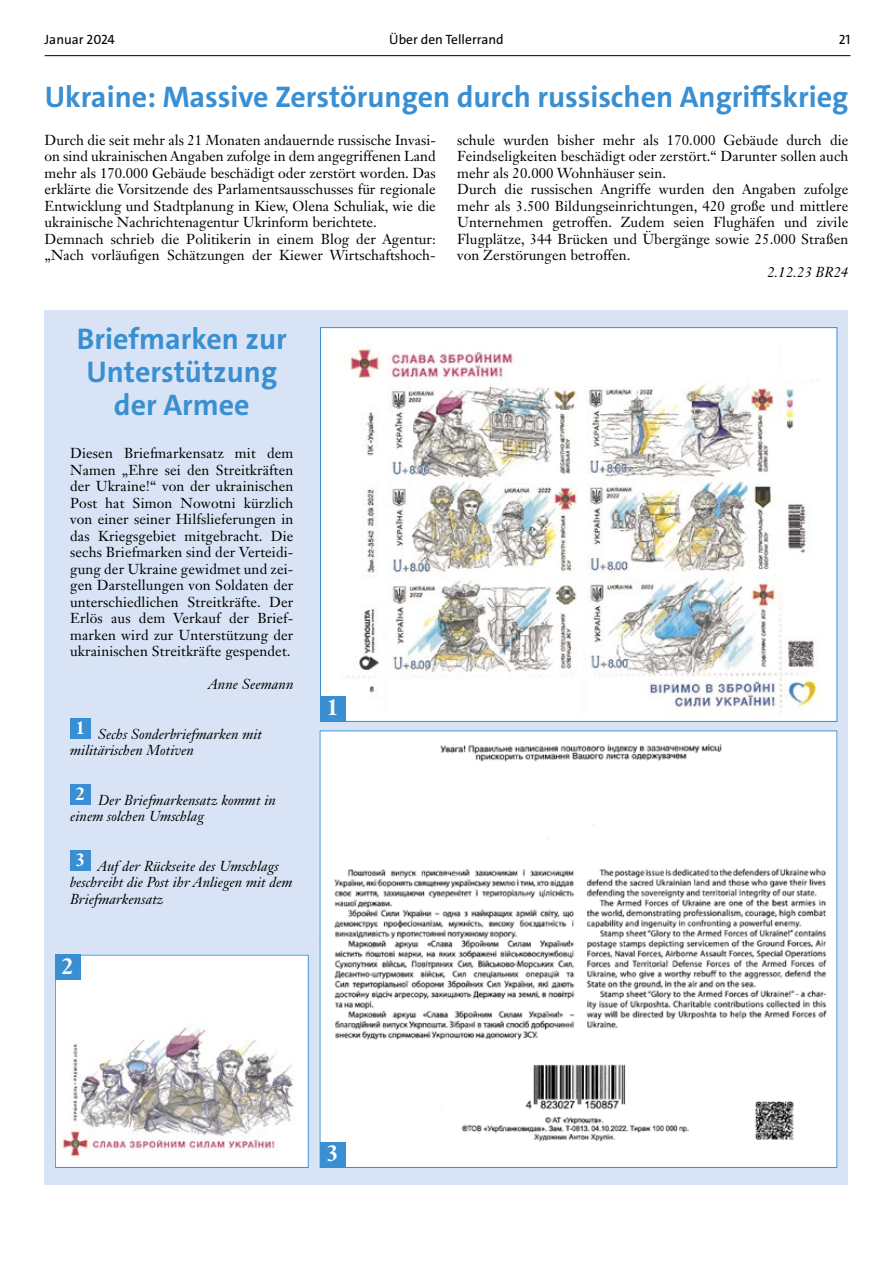
<style>
.page{position:relative;width:893px;height:1263px;background:#fff}
.page>*{position:absolute;margin:0;border:0;box-sizing:border-box;transform-origin:0 0}
.t1{font:700 30px/33px "The Sans";color:#398fd1;text-align:center}
.t2{font:700 22.5px "Janson Text LT Std";color:#fff}
.t3{font:14.25px/16.5px "Janson Text LT Std";letter-spacing:.005em;color:#000}
.t4{font:italic 14.25px/16.5px "Janson Text LT Std";letter-spacing:.005em;color:#000}
.t5{font:13.5px "The Sans";color:#000}
</style>
<div class="page">
<hr style="left:45px;top:55px;width:805px;height:1px;background:#000">
<div style="left:45px;top:310px;width:803px;height:874px;background:#d8e4f5"></div>
<div style="left:320px;top:328px;width:517px;height:393px;background:#fff"></div>
<img style="left:347px;top:347px;width:472px;height:367px">
<img style="left:57px;top:957px;width:250px;height:209px">
<div style="left:55px;top:955px;width:254px;height:213px;border:1px solid #398fd1"></div>
<img style="left:322px;top:732px;width:513px;height:434px">
<div style="left:70px;top:718px;width:21px;height:21px;background:#398fd1"></div>
<div style="left:70px;top:784px;width:21px;height:21px;background:#398fd1"></div>
<div style="left:70px;top:850px;width:21px;height:21px;background:#398fd1"></div>
<div style="left:320px;top:696px;width:26px;height:26px;background:#398fd1"></div>
<div style="left:320px;top:1142px;width:26px;height:26px;background:#398fd1"></div>
<div style="left:55px;top:955px;width:25px;height:25px;background:#398fd1"></div>
<p class="t5" style="left:45px;top:31px;width:72px">Januar 2024</p>
<p class="t5" style="left:389px;top:31px;width:116px">Über den Tellerrand</p>
<p class="t5" style="left:839px;top:31px;width:13px">21</p>
<h1 class="t1" style="left:45px;top:81px;width:805px">Ukraine: Massive Zerstörungen durch russischen Angriffskrieg</h1>
<p class="t3" style="left:457px;top:131px;width:393px">schule wurden bisher mehr als 170.000 Gebäude durch die Feindseligkeiten beschädigt oder zerstört.“ Darunter sollen auch mehr als 20.000 Wohnhäuser sein.<br>Durch die russischen Angriffe wurden den Angaben zufolge mehr als 3.500 Bildungseinrichtungen, 420 große und mittlere Unternehmen getroffen. Zudem seien Flughäfen und zivile Flugplätze, 344 Brücken und Übergänge sowie 25.000 Straßen von Zerstörungen betroffen.</p>
<p class="t4" style="left:767px;top:264px;width:83px">2.12.23 BR24</p>
<p class="t3" style="left:45px;top:131px;width:393px">Durch die seit mehr als 21 Monaten andauernde russische Invasi&shy;on sind ukrainischen Angaben zufolge in dem angegriffenen Land mehr als 170.000 Gebäude beschädigt oder zerstört worden. Das erklärte die Vorsitzende des Parlamentsausschusses für regionale Entwicklung und Stadtplanung in Kiew, Olena Schuliak, wie die ukrainische Nachrichtenagentur Ukrinform berichtete.<br>Demnach schrieb die Politikerin in einem Blog der Agentur: „Nach vorläufigen Schätzungen der Kiewer Wirtschaftshoch-</p>
<h1 class="t1" style="left:77px;top:323px;width:211px">Briefmarken zur<br>Unterstützung der Armee</h1>
<p class="t3" style="left:70px;top:445px;width:225px;text-align:justify">Diesen Briefmarkensatz mit dem Namen „Ehre sei den Streitkräften der Ukraine!“ von der ukrainischen Post hat Simon Nowotni kürzlich von einer seiner Hilfslieferungen in das Kriegsgebiet mitgebracht. Die sechs Briefmarken sind der Verteidi&shy;gung der Ukraine gewidmet und zei&shy;gen Darstellungen von Soldaten der unterschiedlichen Streitkräfte. Der Erlös aus dem Verkauf der Brief&shy;marken wird zur Unterstützung der ukrainischen Streitkräfte gespendet.</p>
<p class="t4" style="left:208px;top:676px;width:87px">Anne Seemann</p>
<p class="t4" style="left:70px;top:726px;width:193px;text-indent:5px"><sup>1</sup> Sechs Sonderbriefmarken mit militärischen Motiven</p>
<p class="t4" style="left:70px;top:792px;width:207px;text-indent:5px"><sup>2</sup> Der Briefmarkensatz kommt in einem solchen Umschlag</p>
<p class="t4" style="left:70px;top:858px;width:224px;text-indent:5px"><sup>3</sup> Auf der Rückseite des Umschlags beschreibt die Post ihr Anliegen mit dem<br>Briefmarkensatz</p>
<h2 class="t2" style="left:61px;top:951px;width:14px">2</h2>
<h2 class="t2" style="left:327px;top:693px;width:14px">1</h2>
<h2 class="t2" style="left:327px;top:1139px;width:14px">3</h2>
</div>
